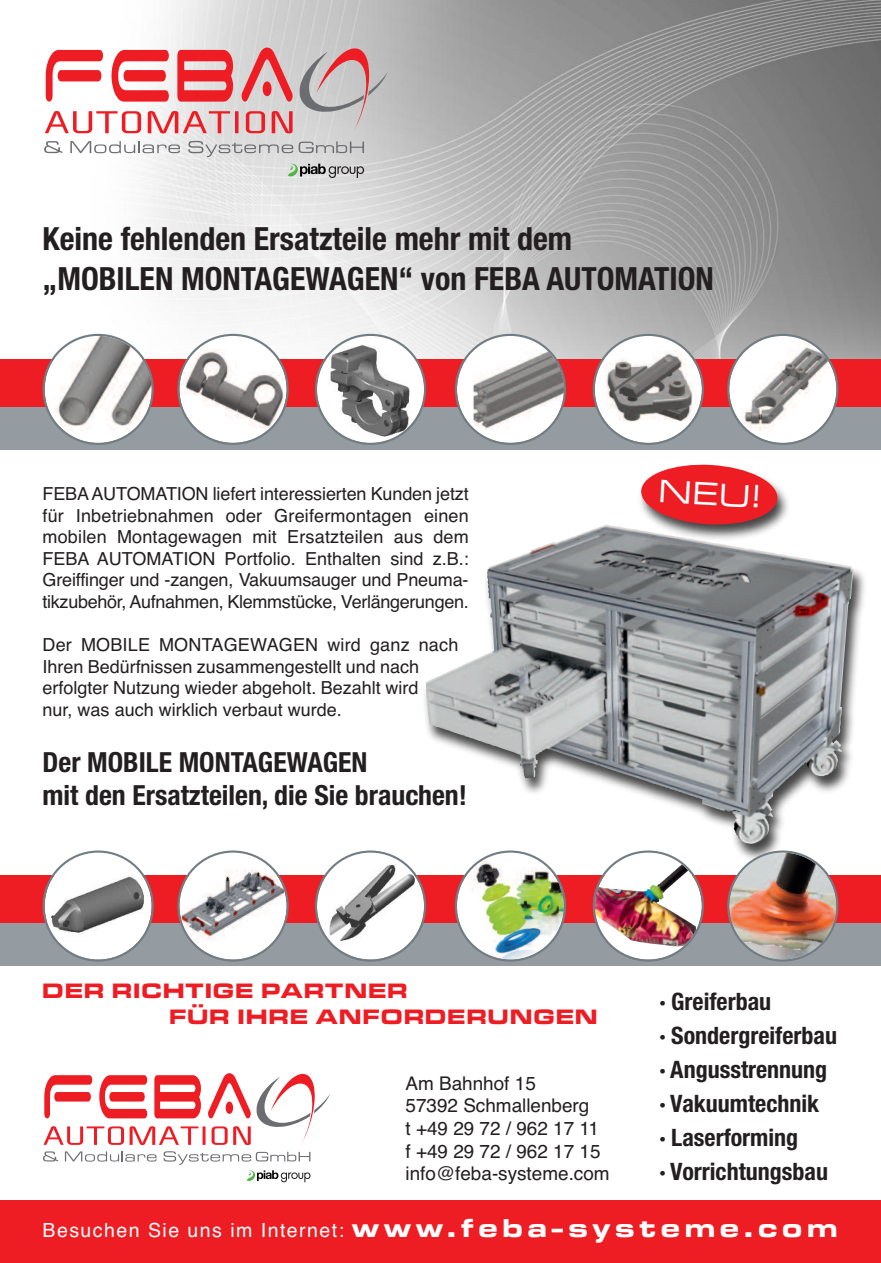
<style>
.page{position:relative;width:881px;height:1263px;background:#fff}
.page>*{position:absolute;margin:0;border:0;box-sizing:border-box;transform-origin:0 0}
.t1{font:33.6px "Microgramma D Medi Exte";color:#fff}
.t2{font:700 condensed 31.95px/40.3px "Helvetica Neue";color:#231f20}
.t3{font:700 condensed 27.75px/33px "Helvetica Neue";color:#231f20}
.t4{font:700 condensed 24px/34px "Helvetica Neue";color:#231f20}
.t5{font:21.6px/26px "Microgramma D Bold Exte";letter-spacing:.075em;color:#ee1d23}
.t6{font:19.5px "Helvetica";letter-spacing:.075em;color:#fff}
.t7{font:18.9px/22.6px "Helvetica";color:#231f20}
.t8{font:18px/21.6px "Helvetica";color:#231f20;text-align:justify}
.s1{font-family:"Microgramma D Bold Exte";font-size:26.85px}
</style>
<div class="page">
<img style="left:69px;top:0;width:811px;height:359px">
<div style="left:0;top:378px;width:880px;height:71px;background:#959ca1"></div>
<div style="left:0;top:359px;width:880px;height:47px;background:#ee1d23"></div>
<svg style="left:315px;top:334px;width:111px;height:111px"></svg>
<svg style="left:177px;top:334px;width:111px;height:111px"></svg>
<svg style="left:43px;top:334px;width:111px;height:111px"></svg>
<svg style="left:727px;top:334px;width:111px;height:111px"></svg>
<svg style="left:592px;top:334px;width:111px;height:111px"></svg>
<svg style="left:454px;top:334px;width:112px;height:111px"></svg>
<div style="left:0;top:895px;width:880px;height:71px;background:#959ca1"></div>
<div style="left:0;top:875px;width:880px;height:48px;background:#ee1d23"></div>
<div style="left:0;top:1200px;width:880px;height:63px;background:#ee1d23"></div>
<img style="left:424px;top:524px;width:441px;height:326px">
<img style="left:437px;top:566px;width:416px;height:278px">
<img style="left:632px;top:487px;width:166px;height:61px">
<svg style="left:640px;top:464px;width:138px;height:62px;background:#e4494d"></svg>
<svg style="left:315px;top:850px;width:111px;height:112px"></svg>
<svg style="left:177px;top:850px;width:111px;height:112px"></svg>
<svg style="left:43px;top:850px;width:111px;height:112px"></svg>
<img style="left:727px;top:850px;width:111px;height:112px">
<img style="left:592px;top:850px;width:111px;height:112px">
<img style="left:454px;top:850px;width:112px;height:112px">
<svg style="left:256px;top:1073px;width:74px;height:70px"></svg>
<svg style="left:44px;top:1075px;width:48px;height:43px"></svg>
<svg style="left:99px;top:1075px;width:48px;height:43px"></svg>
<svg style="left:154px;top:1075px;width:47px;height:43px"></svg>
<svg style="left:208px;top:1073px;width:42px;height:45px"></svg>
<svg style="left:44px;top:1126px;width:154px;height:19px"></svg>
<hr style="left:202px;top:1126px;width:3px;height:19px;background:#ee1d23">
<svg style="left:211px;top:1126px;width:16px;height:19px"></svg>
<svg style="left:233px;top:1126px;width:17px;height:19px"></svg>
<svg style="left:43px;top:1151px;width:15px;height:10px"></svg>
<svg style="left:65px;top:1151px;width:91px;height:10px"></svg>
<svg style="left:163px;top:1151px;width:147px;height:31px"></svg>
<svg style="left:285px;top:164px;width:79px;height:14px"></svg>
<svg style="left:299px;top:48px;width:88px;height:84px;background:#c3b4b4"></svg>
<svg style="left:46px;top:50px;width:57px;height:52px"></svg>
<svg style="left:111px;top:50px;width:58px;height:52px"></svg>
<svg style="left:177px;top:50px;width:56px;height:52px;background:#ea575b"></svg>
<svg style="left:241px;top:48px;width:51px;height:54px;background:#dc9496"></svg>
<svg style="left:45px;top:111px;width:96px;height:22px"></svg>
<svg style="left:148px;top:111px;width:82px;height:22px;background:#e9a5a7"></svg>
<hr style="left:235px;top:111px;width:3px;height:22px;background:#ee1d23">
<svg style="left:246px;top:111px;width:19px;height:22px"></svg>
<svg style="left:271px;top:111px;width:21px;height:22px"></svg>
<svg style="left:44px;top:141px;width:18px;height:12px"></svg>
<svg style="left:70px;top:141px;width:110px;height:12px"></svg>
<svg style="left:188px;top:141px;width:176px;height:16px;background:#c6c6c7"></svg>
<h2 class="t2" style="left:43px;top:216px;width:672px">Keine fehlenden Ersatzteile mehr mit dem<br>„MOBILEN MONTAGEWAGEN“ von FEBA AUTOMATION</h2>
<p class="t8" style="left:43px;top:483px;width:427px">FEBAAUTOMATION liefert interessierten Kunden jetzt für Inbetriebnahmen oder Greifermontagen einen mobilen Montagewagen mit Ersatzteilen aus dem FEBA AUTOMATION Portfolio. Enthalten sind z.B.:<br>Greiffinger und -zangen, Vakuumsauger und Pneuma&shy;tikzubehör, Aufnahmen, Klemmstücke, Verlängerungen.</p>
<p class="t8" style="left:43px;top:634px;width:417px;text-align:left">Der MOBILE MONTAGEWAGEN wird ganz nach Ihren Bedürfnissen zusammengestellt und nach erfolgter Nutzung wieder abgeholt. Bezahlt wird<br>nur, was auch wirklich verbaut wurde.</p>
<h3 class="t3" style="left:43px;top:744px;width:426px">Der MOBILE MONTAGEWAGEN<br>mit den Ersatzteilen, die Sie brauchen!</h3>
<h1 class="t1" style="left:660px;top:471px;width:103px;rotate:3deg">NEU!</h1>
<p class="t5" style="left:169px;top:978px;width:429px;text-indent:-127px">DER RICHTIGE PARTNER<br>FÜR IHRE ANFORDERUNGEN</p>
<p class="t7" style="left:405px;top:1072px;width:205px">Am Bahnhof 15<br>57392 Schmallenberg<br>t +49 29 72 / 962 17 11<br>f +49 29 72 / 962 17 15 info@feba-systeme.com</p>
<h3 class="t4" style="left:659px;top:982px;width:179px">· Greiferbau<br>· Sondergreiferbau · Angusstrennung · Vakuumtechnik<br>· Laserforming<br>· Vorrichtungsbau</h3>
<p class="t6" style="left:43px;top:1219px;width:795px">Besuchen Sie uns im Internet: <span class="s1">www.feba-systeme.com</span></p>
</div>
